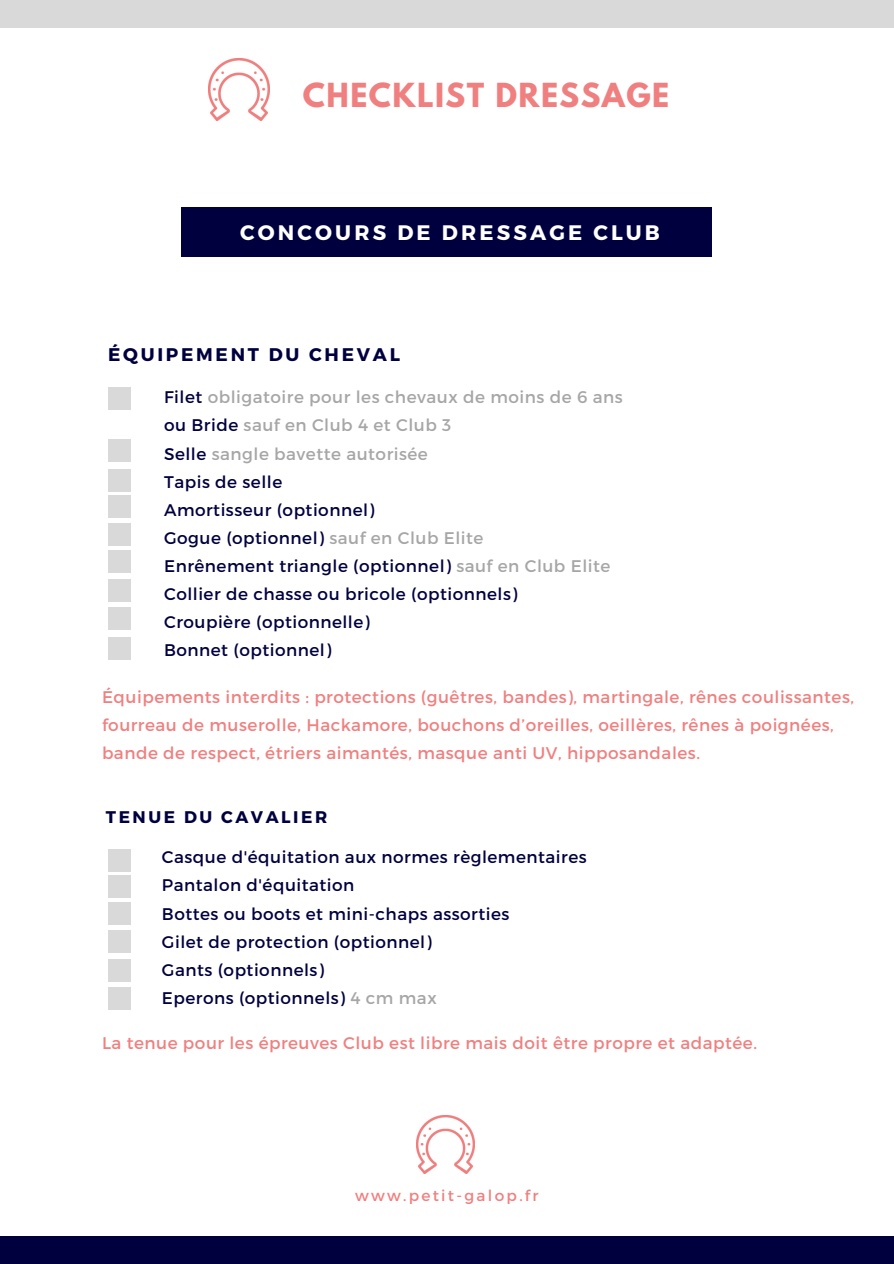
<style>
.page{position:relative;width:894px;height:1264px;background:#fff}
.page>*{position:absolute;margin:0;border:0;box-sizing:border-box;transform-origin:0 0}
.t1{font:700 29.4px "League Spartan";letter-spacing:.05em;color:#f08080}
.t2{font:700 21px "Montserrat";letter-spacing:.15em;color:#fff}
.t3{font:700 18.3px "Montserrat";letter-spacing:.15em;color:#00003f}
.t4{font:16.8px/28.2px "Montserrat";letter-spacing:.03em;color:#00003f}
.t5{font:16.8px/28.2px "Montserrat";letter-spacing:.03em;color:#f08080}
.t6{font:700 16.8px "Montserrat";letter-spacing:.15em;color:#00003f}
.t7{font:15.3px "Montserrat";letter-spacing:.15em;color:#f08080}
.s1{color:#a6a6a6}
</style>
<div class="page">
<img style="left:209px;top:58px;width:61px;height:62px">
<div style="left:0;top:0;width:893px;height:27px;background:#d9d9d9"></div>
<div style="left:0;top:1236px;width:893px;height:27px;background:#00003f"></div>
<div style="left:108px;top:387px;width:22px;height:22px;background:#d9d9d9"></div>
<div style="left:108px;top:439px;width:22px;height:22px;background:#d9d9d9"></div>
<div style="left:108px;top:469px;width:22px;height:22px;background:#d9d9d9"></div>
<div style="left:108px;top:495px;width:22px;height:23px;background:#d9d9d9"></div>
<div style="left:108px;top:523px;width:22px;height:23px;background:#d9d9d9"></div>
<div style="left:108px;top:550px;width:22px;height:22px;background:#d9d9d9"></div>
<div style="left:108px;top:579px;width:22px;height:22px;background:#d9d9d9"></div>
<div style="left:108px;top:607px;width:22px;height:22px;background:#d9d9d9"></div>
<div style="left:108px;top:637px;width:22px;height:22px;background:#d9d9d9"></div>
<img style="left:416px;top:1115px;width:58px;height:58px">
<div style="left:108px;top:849px;width:22px;height:22px;background:#d9d9d9"></div>
<div style="left:108px;top:875px;width:22px;height:23px;background:#d9d9d9"></div>
<div style="left:108px;top:902px;width:22px;height:22px;background:#d9d9d9"></div>
<div style="left:108px;top:930px;width:22px;height:23px;background:#d9d9d9"></div>
<div style="left:108px;top:959px;width:22px;height:23px;background:#d9d9d9"></div>
<div style="left:108px;top:987px;width:22px;height:23px;background:#d9d9d9"></div>
<div style="left:181px;top:207px;width:531px;height:49px;background:#00003f"></div>
<p class="t1" style="left:303px;top:80px;width:368px">CHECKLIST DRESSAGE</p>
<p class="t2" style="left:240px;top:219px;width:421px">CONCOURS DE DRESSAGE CLUB</p>
<h1 class="t3" style="left:108px;top:342px;width:293px">ÉQUIPEMENT DU CHEVAL</h1>
<h2 class="t4" style="left:164px;top:382px;width:460px">Filet <span class="s1">obligatoire pour les chevaux de moins de 6 ans </span>ou Bride <span class="s1">sauf en Club 4 et Club 3<br></span>Selle <span class="s1">sangle bavette autorisée<br></span>Tapis de selle<br>Amortisseur (optionnel)<br>Gogue (optionnel) <span class="s1">sauf en Club Elite<br></span>Enrênement triangle (optionnel) <span class="s1">sauf en Club Elite<br></span>Collier de chasse ou bricole (optionnels)<br>Croupière (optionnelle)<br>Bonnet (optionnel)</h2>
<h3 class="t5" style="left:102px;top:681px;width:753px">Équipements interdits : protections (guêtres, bandes), martingale, rênes coulissantes, fourreau de muserolle, Hackamore, bouchons d’oreilles, oeillères, rênes à poignées, bande de respect, étriers aimantés, masque anti UV, hipposandales.</h3>
<h3 class="t6" style="left:106px;top:805px;width:223px">TENUE DU CAVALIER</h3>
<h4 class="t4" style="left:162px;top:842px;width:426px">Casque d'équitation aux normes règlementaires<br>Pantalon d'équitation<br>Bottes ou boots et mini-chaps assorties<br>Gilet de protection (optionnel)<br>Gants (optionnels)<br>Eperons (optionnels) <span class="s1">4 cm max</span></h4>
<h4 class="t5" style="left:102px;top:1027px;width:656px">La tenue pour les épreuves Club est libre mais doit être propre et adaptée.</h4>
<h4 class="t7" style="left:355px;top:1185px;width:185px">www.petit-galop.fr</h4>
</div>
